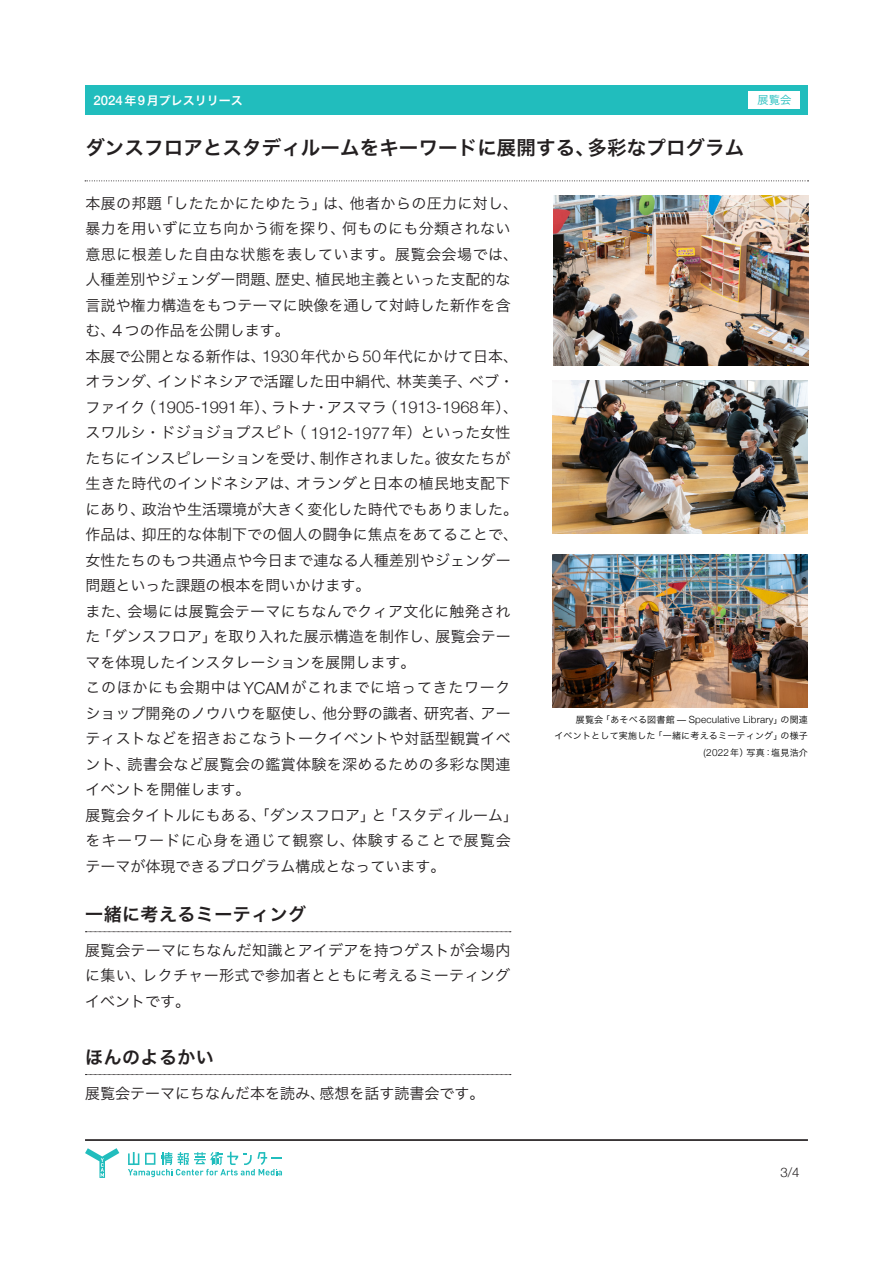
<style>
.page{position:relative;width:893px;height:1263px;background:#fff}
.page>*{position:absolute;margin:0;border:0;box-sizing:border-box;transform-origin:0 0}
.本文_見出し1{font:19.5px "Hira Kaku Pro W6";letter-spacing:.005em;color:#231f20}
.本文_見出し2{font:18px "Hira Kaku Pro W6";letter-spacing:.025em;color:#231f20}
.本文_本文{font:15px/25.5px "Hira Kaku Pro W3";letter-spacing:.005em;color:#231f20;text-align:justify}
.本文_本文-2{font:15px/25.5px "Hira Kaku Pro W3";letter-spacing:.025em;color:#231f20}
.t1{font:300 13.2px "Helvetica Neue";color:#231f20}
.t2{font:12px "Hira Kaku Pro W6";color:#fff}
.P2カテゴリ{font:11.25px "Hira Kaku Pro W3";color:#21bdbd}
.写真キャプション{font:300 9.9px "Helvetica Neue";letter-spacing:.025em;color:#000}
.写真キャプション-2{font:9px/16.5px "Hira Kaku Pro W3";letter-spacing:.025em;color:#000;text-align:right}
.s1{font-family:"Helvetica Neue";font-weight:500;font-size:13.2px}
.s2{font-family:"Helvetica Neue";font-weight:300;font-size:16.5px}
.s3{font-family:"Hira Kaku Pro W3";font-weight:400;font-size:9px}
.s4{font-family:"Helvetica Neue";font-weight:300;font-size:9.9px}
</style>
<div class="page">
<svg style="left:85px;top:1148px;width:34px;height:30px"></svg>
<svg style="left:128px;top:1152px;width:154px;height:25px"></svg>
<div style="left:85px;top:85px;width:723px;height:30px;background:#21bdbd"></div>
<hr style="left:85px;top:1139px;width:723px;height:1px;background:#231f20">
<hr style="left:85px;top:1140px;width:723px;height:1px;background:#231f20">
<svg style="left:85px;top:180px;width:723px;height:1px"></svg>
<div style="left:749px;top:91px;width:51px;height:17px;background:#fff"></div>
<img style="left:553px;top:554px;width:255px;height:153px">
<img style="left:553px;top:380px;width:255px;height:153px">
<img style="left:553px;top:196px;width:255px;height:170px">
<svg style="left:85px;top:931px;width:426px;height:1px"></svg>
<svg style="left:85px;top:1074px;width:426px;height:1px"></svg>
<p class="t2" style="left:94px;top:89px;width:151px"><span class="s1">2024</span>年<span class="s1">9</span>月プレスリリース</p>
<p class="本文_見出し1" style="left:85px;top:130px;width:660px">ダンスフロアとスタディルームをキーワードに展開する、多彩なプログラム</p>
<p class="P2カテゴリ" style="left:758px;top:90px;width:35px">展覧会</p>
<p class="本文_本文-2" style="left:85px;top:189px;width:434px">本展の邦題「したたかにたゆたう」は、他者からの圧力に対し、暴力を用いずに立ち向かう術を探り、何ものにも分類されない意思に根差した自由な状態を表しています。展覧会会場では、人種差別やジェンダー問題、歴史、植民地主義といった支配的な言説や権力構造をもつテーマに映像を通して対峙した新作を含む、４つの作品を公開します。</p>
<p class="本文_本文" style="left:85px;top:342px;width:434px;text-align:left">本展で公開となる新作は、<span class="s2">1930</span>年代から<span class="s2">50</span>年代にかけて日本、オランダ、インドネシアで活躍した田中絹代、林芙美子、ベブ・ファイク（<span class="s2">1905-1991</span>年）、ラトナ・アスマラ（<span class="s2">1913-1968</span>年）、スワルシ・ドジョジョプスピト（ <span class="s2">1912-1977</span>年）といった女性たちにインスピレーションを受け、制作されました。彼女たちが生きた時代のインドネシアは、オランダと日本の植民地支配下にあり、政治や生活環境が大きく変化した時代でもありました。作品は、抑圧的な体制下での個人の闘争に焦点をあてることで、女性たちのもつ共通点や今日まで連なる人種差別やジェンダー問題といった課題の根本を問いかけます。</p>
<p class="本文_本文" style="left:85px;top:597px;width:427px">また、会場には展覧会テーマにちなんでクィア文化に触発された「ダンスフロア」を取り入れた展示構造を制作し、展覧会テーマを体現したインスタレーションを展開します。</p>
<p class="本文_本文" style="left:85px;top:674px;width:427px">このほかにも会期中は<span class="s2">YCAM</span>がこれまでに培ってきたワークショップ開発のノウハウを駆使し、他分野の識者、研究者、アーティストなどを招きおこなうトークイベントや対話型観賞イベント、読書会など展覧会の鑑賞体験を深めるための多彩な関連イベントを開催します。</p>
<p class="本文_本文" style="left:85px;top:801px;width:434px;text-align:left">展覧会タイトルにもある、「ダンスフロア」と「スタディルーム」をキーワードに心身を通じて観察し、体験することで展覧会テーマが体現できるプログラム構成となっています。</p>
<p class="本文_見出し2" style="left:85px;top:898px;width:222px">一緒に考えるミーティング</p>
<p class="本文_本文" style="left:85px;top:936px;width:427px">展覧会テーマにちなんだ知識とアイデアを持つゲストが会場内に集い、レクチャー形式で参加者とともに考えるミーティングイベントです。</p>
<p class="本文_見出し2" style="left:85px;top:1041px;width:130px">ほんのよるかい</p>
<p class="本文_本文" style="left:85px;top:1079px;width:401px">展覧会テーマにちなんだ本を読み、感想を話す読書会です。</p>
<p class="写真キャプション" style="left:576px;top:712px;width:234px"><span class="s3">展覧会「あそべる図書館 ̶</span> Speculative Library<span class="s3">」の関連</span></p>
<p class="写真キャプション-2" style="left:554px;top:727px;width:255px">イベントとして実施した「一緒に考えるミーティング」の様子<span class="s4">(2022</span>年）写真：塩見浩介</p>
<p class="t1" style="left:780px;top:1161px;width:21px">3/4</p>
</div>
